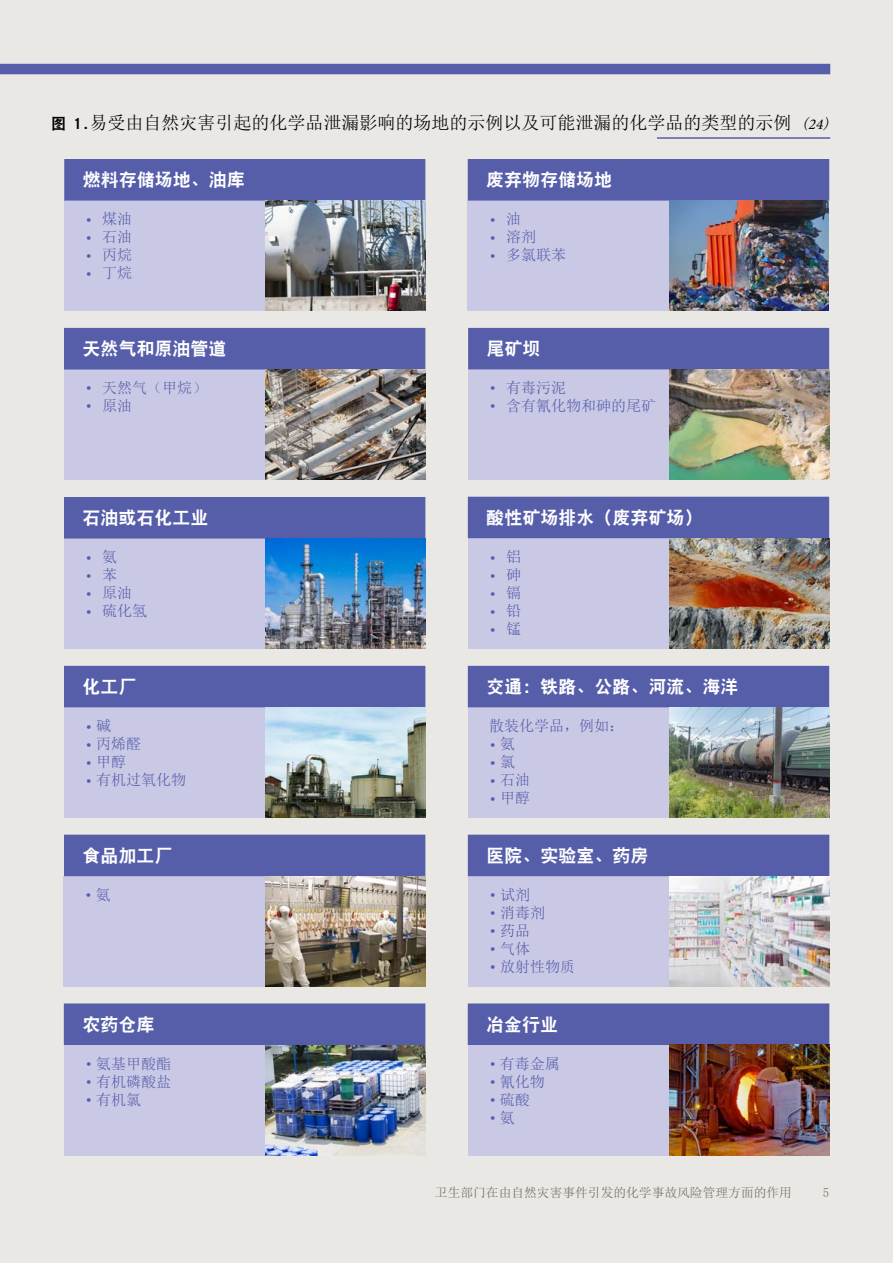
<style>
.page{position:relative;width:893px;height:1263px;background:#eae8e5}
.page>*{position:absolute;margin:0;border:0;box-sizing:border-box;transform-origin:0 0}
.t1{font:18px "DF Hei W9";color:#fff}
.t2{font:18px "Sim Sun";color:#000}
.t3{font:15px "Sim Sun";color:#565eaa}
.t4{font:12.75px "Sim Sun";color:#746a65}
.s1{font-family:"DF Hei W9";font-size:15px}
.s2{font-family:"Trade Gothic LT";font-weight:700;font-size:15px}
.s3{font-style:italic;font-size:15px}
.s4{font-family:"Minion Pro";font-style:italic;font-size:15px}
</style>
<div class="page">
<div style="left:0;top:64px;width:830px;height:10px;background:#565eaa"></div>
<hr style="left:657px;top:137px;width:173px;height:2px;background:#565eaa">
<div style="left:64px;top:876px;width:361px;height:110px;background:#cac9e5"></div>
<div style="left:65px;top:835px;width:360px;height:40px;background:#565eaa"></div>
<div style="left:64px;top:835px;width:361px;height:41px;border:2px solid #565eaa"></div>
<div style="left:468px;top:876px;width:361px;height:110px;background:#cac9e5"></div>
<div style="left:469px;top:835px;width:360px;height:40px;background:#565eaa"></div>
<div style="left:468px;top:835px;width:361px;height:41px;border:2px solid #565eaa"></div>
<img style="left:266px;top:876px;width:159px;height:110px">
<img style="left:670px;top:876px;width:159px;height:110px">
<div style="left:64px;top:1045px;width:360px;height:110px;background:#cac9e5"></div>
<div style="left:65px;top:1004px;width:360px;height:40px;background:#565eaa"></div>
<div style="left:64px;top:1003px;width:361px;height:42px;border:2px solid #565eaa"></div>
<div style="left:468px;top:1045px;width:360px;height:110px;background:#cac9e5"></div>
<div style="left:468px;top:1004px;width:361px;height:40px;background:#565eaa"></div>
<div style="left:468px;top:1003px;width:361px;height:42px;border:2px solid #565eaa"></div>
<img style="left:266px;top:1045px;width:159px;height:110px">
<img style="left:670px;top:1045px;width:159px;height:110px">
<div style="left:64px;top:538px;width:360px;height:111px;background:#cac9e5"></div>
<div style="left:65px;top:498px;width:360px;height:40px;background:#565eaa"></div>
<div style="left:64px;top:497px;width:361px;height:41px;border:2px solid #565eaa"></div>
<div style="left:468px;top:538px;width:361px;height:111px;background:#cac9e5"></div>
<div style="left:469px;top:497px;width:359px;height:40px;background:#565eaa"></div>
<div style="left:468px;top:497px;width:361px;height:41px;border:2px solid #565eaa"></div>
<img style="left:266px;top:538px;width:159px;height:111px">
<img style="left:670px;top:538px;width:159px;height:111px">
<div style="left:64px;top:369px;width:361px;height:111px;background:#cac9e5"></div>
<div style="left:65px;top:329px;width:360px;height:40px;background:#565eaa"></div>
<div style="left:64px;top:328px;width:361px;height:42px;border:2px solid #565eaa"></div>
<div style="left:468px;top:369px;width:361px;height:111px;background:#cac9e5"></div>
<div style="left:469px;top:329px;width:359px;height:40px;background:#565eaa"></div>
<div style="left:468px;top:328px;width:361px;height:41px;border:2px solid #565eaa"></div>
<img style="left:266px;top:370px;width:159px;height:110px">
<img style="left:670px;top:369px;width:159px;height:111px">
<div style="left:64px;top:201px;width:361px;height:110px;background:#cac9e5"></div>
<div style="left:65px;top:160px;width:360px;height:40px;background:#565eaa"></div>
<div style="left:64px;top:159px;width:361px;height:42px;border:2px solid #565eaa"></div>
<img style="left:266px;top:200px;width:159px;height:111px">
<div style="left:468px;top:201px;width:361px;height:110px;background:#cac9e5"></div>
<div style="left:468px;top:160px;width:360px;height:40px;background:#565eaa"></div>
<div style="left:468px;top:159px;width:361px;height:42px;border:2px solid #565eaa"></div>
<img style="left:670px;top:201px;width:159px;height:110px">
<div style="left:64px;top:707px;width:360px;height:110px;background:#cac9e5"></div>
<div style="left:65px;top:667px;width:360px;height:40px;background:#565eaa"></div>
<div style="left:64px;top:666px;width:361px;height:41px;border:2px solid #565eaa"></div>
<div style="left:468px;top:707px;width:361px;height:110px;background:#cac9e5"></div>
<div style="left:469px;top:667px;width:359px;height:40px;background:#565eaa"></div>
<div style="left:468px;top:666px;width:361px;height:41px;border:2px solid #565eaa"></div>
<img style="left:266px;top:707px;width:159px;height:110px">
<img style="left:670px;top:707px;width:159px;height:110px">
<p class="t2" style="left:51px;top:114px;width:784px"><span class="s1">图</span> <span class="s2">1</span><span class="s1">.</span>易受由自然灾害引起的化学品泄漏影响的场地的示例以及可能泄漏的化学品的类型的示例 <span class="s3">(</span><span class="s4">24</span><span class="s3">)</span></p>
<p class="t1" style="left:83px;top:171px;width:164px">燃料存储场地、油库</p>
<p class="t1" style="left:486px;top:171px;width:127px">废弃物存储场地</p>
<p class="t3" style="left:85px;top:211px;width:49px">• 煤油</p>
<p class="t3" style="left:85px;top:229px;width:49px">• 石油</p>
<p class="t3" style="left:85px;top:247px;width:49px">• 丙烷</p>
<p class="t3" style="left:85px;top:265px;width:49px">• 丁烷</p>
<p class="t3" style="left:489px;top:212px;width:34px">• 油</p>
<p class="t3" style="left:489px;top:229px;width:49px">• 溶剂</p>
<p class="t3" style="left:489px;top:247px;width:79px">• 多氯联苯</p>
<p class="t1" style="left:83px;top:340px;width:145px">天然气和原油管道</p>
<p class="t1" style="left:487px;top:340px;width:55px">尾矿坝</p>
<p class="t3" style="left:85px;top:380px;width:124px">• 天然气（甲烷）</p>
<p class="t3" style="left:85px;top:398px;width:49px">• 原油</p>
<p class="t3" style="left:489px;top:380px;width:79px">• 有毒污泥</p>
<p class="t3" style="left:489px;top:398px;width:169px">• 含有氰化物和砷的尾矿</p>
<p class="t1" style="left:83px;top:509px;width:128px">石油或石化工业</p>
<p class="t1" style="left:486px;top:509px;width:217px">酸性矿场排水（废弃矿场）</p>
<p class="t3" style="left:85px;top:550px;width:34px">• 氨</p>
<p class="t3" style="left:85px;top:568px;width:34px">• 苯</p>
<p class="t3" style="left:85px;top:585px;width:49px">• 原油</p>
<p class="t3" style="left:85px;top:603px;width:64px">• 硫化氢</p>
<p class="t3" style="left:489px;top:550px;width:34px">• 铝</p>
<p class="t3" style="left:489px;top:568px;width:34px">• 砷</p>
<p class="t3" style="left:489px;top:586px;width:34px">• 镉</p>
<p class="t3" style="left:489px;top:604px;width:34px">• 铅</p>
<p class="t3" style="left:489px;top:622px;width:34px">• 锰</p>
<p class="t1" style="left:83px;top:678px;width:56px">化工厂</p>
<p class="t1" style="left:486px;top:678px;width:253px">交通：铁路、公路、河流、海洋</p>
<p class="t3" style="left:85px;top:719px;width:27px">•碱</p>
<p class="t3" style="left:85px;top:736px;width:57px">• 丙烯醛</p>
<p class="t3" style="left:85px;top:754px;width:42px">• 甲醇</p>
<p class="t3" style="left:85px;top:772px;width:102px">• 有机过氧化物</p>
<p class="t3" style="left:489px;top:718px;width:136px">散装化学品，例如：</p>
<p class="t3" style="left:489px;top:737px;width:27px">•氨</p>
<p class="t3" style="left:489px;top:755px;width:27px">•氯</p>
<p class="t3" style="left:489px;top:772px;width:42px">• 石油</p>
<p class="t3" style="left:489px;top:790px;width:42px">• 甲醇</p>
<p class="t1" style="left:83px;top:846px;width:92px">食品加工厂</p>
<p class="t1" style="left:486px;top:846px;width:163px">医院、实验室、药房</p>
<p class="t3" style="left:85px;top:888px;width:27px">•氨</p>
<p class="t3" style="left:489px;top:887px;width:42px">• 试剂</p>
<p class="t3" style="left:489px;top:905px;width:57px">• 消毒剂</p>
<p class="t3" style="left:489px;top:923px;width:42px">• 药品</p>
<p class="t3" style="left:489px;top:941px;width:42px">• 气体</p>
<p class="t3" style="left:489px;top:959px;width:87px">• 放射性物质</p>
<p class="t1" style="left:82px;top:1015px;width:73px">农药仓库</p>
<p class="t1" style="left:486px;top:1015px;width:73px">冶金行业</p>
<p class="t3" style="left:85px;top:1056px;width:87px">• 氨基甲酸酯</p>
<p class="t3" style="left:85px;top:1074px;width:87px">• 有机磷酸盐</p>
<p class="t3" style="left:85px;top:1092px;width:57px">• 有机氯</p>
<p class="t3" style="left:489px;top:1056px;width:72px">• 有毒金属</p>
<p class="t3" style="left:489px;top:1074px;width:57px">• 氰化物</p>
<p class="t3" style="left:489px;top:1092px;width:42px">• 硫酸</p>
<p class="t3" style="left:489px;top:1110px;width:27px">•氨</p>
<p class="t4" style="left:435px;top:1186px;width:358px">卫生部门在由自然灾害事件引发的化学事故风险管理方面的作用</p>
<p class="t4" style="left:823px;top:1186px;width:8px">5</p>
</div>
